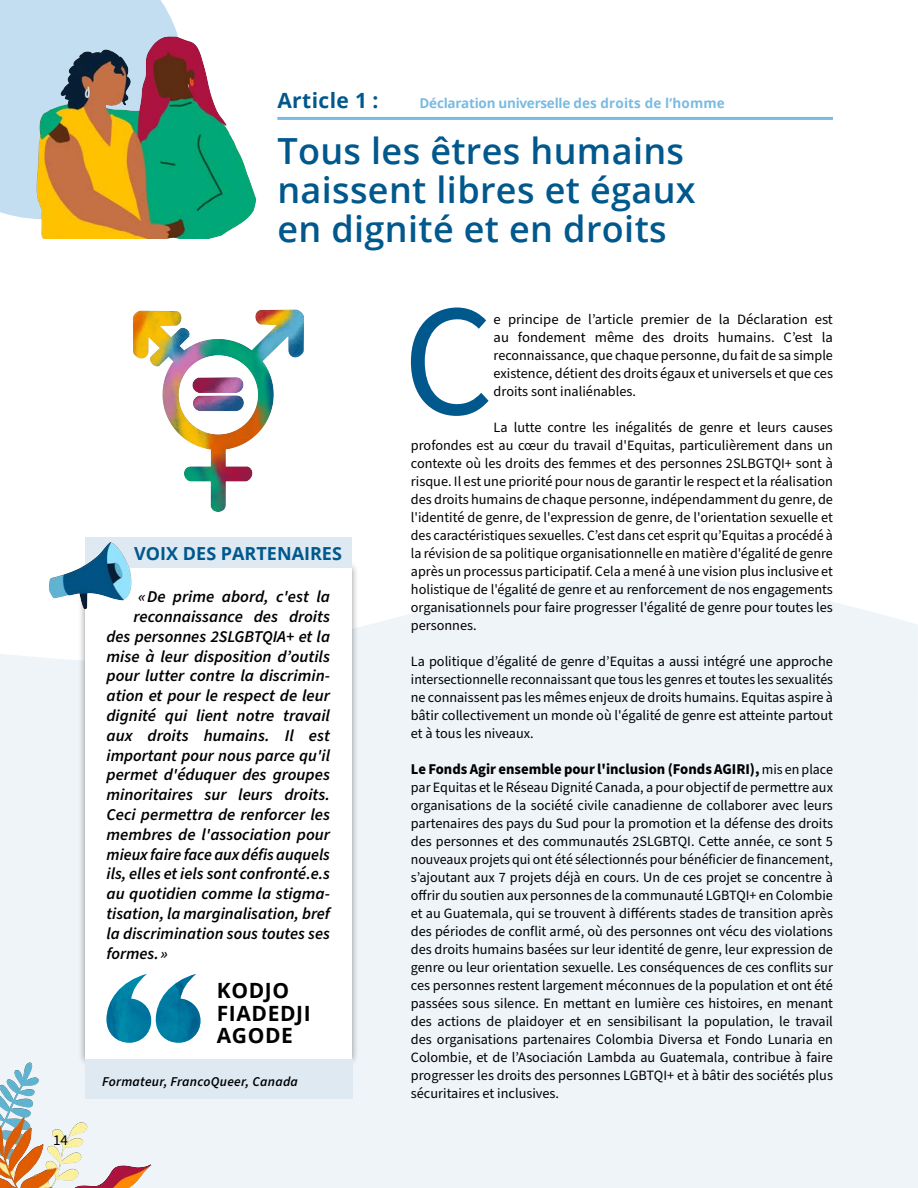
<style>
.page{position:relative;width:918px;height:1188px;background:#fff}
.page>*{position:absolute;margin:0;border:0;box-sizing:border-box;transform-origin:0 0}
.t1{font:159.45px "Source Sans Pro";color:#00588d}
.t2{font:600 36px/39px "Open Sans";letter-spacing:.01em;color:#00588d}
.t3{font:700 21px/22.5px "Open Sans";letter-spacing:.03em;color:#000}
.t4{font:700 21px "Open Sans";letter-spacing:.02em;color:#00588d}
.t5{font:700 18px "Open Sans";color:#00588d}
.t6{font:italic 600 16.5px "Source Sans Pro";color:#000}
.t7{font:700 15px "Source Sans Pro";color:#000}
.t8{font:15px "Source Sans Pro";color:#000}
.t9{font:14.25px/18px "Source Sans Pro";color:#000;text-align:justify}
.t10{font:700 13.5px "Open Sans";letter-spacing:-.02em;color:#79bbe2}
.t11{font:italic 600 13.5px "Source Sans Pro";letter-spacing:.02em;color:#000}
.s1{font-weight:400;font-size:14.25px}
</style>
<div class="page">
<div style="left:0;top:576px;width:918px;height:612px;background:#eff4f9"></div>
<img style="left:0;top:1059px;width:153px;height:129px">
<div style="left:0;top:0;width:171px;height:217px;background:#c3ddf1"></div>
<img style="left:16px;top:19px;width:241px;height:220px">
<hr style="left:277px;top:117px;width:556px;height:3px;background:#79bbe2">
<div style="left:78px;top:561px;width:281px;height:506px;background:#000;opacity:.4"></div>
<div style="left:85px;top:568px;width:267px;height:492px;background:#fff"></div>
<div style="left:85px;top:1059px;width:267px;height:40px;background:#dee9f2"></div>
<img style="left:107px;top:974px;width:93px;height:69px">
<div style="left:85px;top:538px;width:267px;height:30px;background:#dee9f2"></div>
<img style="left:38px;top:537px;width:102px;height:86px">
<img style="left:133px;top:309px;width:171px;height:203px">
<p class="t8" style="left:53px;top:1130px;width:16px">14</p>
<h3 class="t4" style="left:277px;top:86px;width:102px">Article 1 :</h3>
<p class="t10" style="left:420px;top:94px;width:307px">Déclaration universelle des droits de l’homme</p>
<h2 class="t2" style="left:277px;top:131px;width:420px">Tous les êtres humains naissent libres et égaux en dignité et en droits</h2>
<p class="t5" style="left:134px;top:541px;width:209px">VOIX DES PARTENAIRES</p>
<p class="t6" style="left:138px;top:586px;width:193px">« De prime abord, c'est la</p>
<p class="t6" style="left:134px;top:606px;width:198px">reconnaissance des droits</p>
<p class="t6" style="left:107px;top:625px;width:225px">des personnes 2SLGBTQIA+ et la</p>
<p class="t6" style="left:107px;top:645px;width:225px">mise à leur disposition d’outils</p>
<p class="t6" style="left:107px;top:665px;width:225px">pour lutter contre la discrimin-</p>
<p class="t6" style="left:107px;top:685px;width:225px">ation et pour le respect de leur</p>
<p class="t6" style="left:107px;top:705px;width:225px">dignité qui lient notre travail</p>
<p class="t6" style="left:107px;top:724px;width:225px">aux droits humains. Il est</p>
<p class="t6" style="left:107px;top:744px;width:225px">important pour nous parce qu'il</p>
<p class="t6" style="left:107px;top:764px;width:225px">permet d'éduquer des groupes</p>
<p class="t6" style="left:107px;top:784px;width:225px">minoritaires sur leurs droits.</p>
<p class="t6" style="left:107px;top:804px;width:225px">Ceci permettra de renforcer les</p>
<p class="t6" style="left:107px;top:823px;width:225px">membres de l'association pour</p>
<p class="t6" style="left:107px;top:843px;width:225px">mieux faire face aux défis auquels</p>
<p class="t6" style="left:107px;top:863px;width:225px">ils, elles et iels sont confronté.e.s</p>
<p class="t6" style="left:107px;top:883px;width:225px">au quotidien comme la stigma-</p>
<p class="t6" style="left:107px;top:903px;width:225px">tisation, la marginalisation, bref</p>
<p class="t6" style="left:107px;top:922px;width:225px">la discrimination sous toutes ses</p>
<p class="t6" style="left:107px;top:942px;width:63px">formes. »</p>
<h3 class="t3" style="left:217px;top:979px;width:95px">KODJO<br>FIADEDJI<br>AGODE</h3>
<p class="t11" style="left:102px;top:1072px;width:197px">Formateur, FrancoQueer, Canada</p>
<h1 class="t1" style="left:403px;top:255px;width:93px">C</h1>
<p class="t9" style="left:494px;top:311px;width:341px">e principe de l’article premier de la Déclaration est au fondement même des droits humains. C’est la reconnaissance, que chaque personne, du fait de sa simple existence, détient des droits égaux et universels et que ces droits sont inaliénables.</p>
<p class="t9" style="left:411px;top:419px;width:424px;text-indent:83px">La lutte contre les inégalités de genre et leurs causes profondes est au cœur du travail d'Equitas, particulièrement dans un contexte où les droits des femmes et des personnes 2SLBGTQI+ sont à risque. Il est une priorité pour nous de garantir le respect et la réalisation des droits humains de chaque personne, indépendamment du genre, de l'identité de genre, de l'expression de genre, de l'orientation sexuelle et des caractéristiques sexuelles. C’est dans cet esprit qu’Equitas a procédé à la révision de sa politique organisationnelle en matière d'égalité de genre après un processus participatif. Cela a mené à une vision plus inclusive et holistique de l'égalité de genre et au renforcement de nos engagements organisationnels pour faire progresser l'égalité de genre pour toutes les personnes.</p>
<p class="t9" style="left:411px;top:653px;width:424px">La politique d’égalité de genre d’Equitas a aussi intégré une approche intersectionnelle reconnaissant que tous les genres et toutes les sexualités ne connaissent pas les mêmes enjeux de droits humains. Equitas aspire à bâtir collectivement un monde où l'égalité de genre est atteinte partout et à tous les niveaux.</p>
<p class="t7" style="left:411px;top:759px;width:424px">Le Fonds Agir ensemble pour l'inclusion (Fonds AGIRI), <span class="s1">mis en place</span></p>
<p class="t9" style="left:411px;top:779px;width:424px">par Equitas et le Réseau Dignité Canada, a pour objectif de permettre aux organisations de la société civile canadienne de collaborer avec leurs partenaires des pays du Sud pour la promotion et la défense des droits des personnes et des communautés 2SLGBTQI. Cette année, ce sont 5 nouveaux projets qui ont été sélectionnés pour bénéficier de financement, s’ajoutant aux 7 projets déjà en cours. Un de ces projet se concentre à offrir du soutien aux personnes de la communauté LGBTQI+ en Colombie et au Guatemala, qui se trouvent à différents stades de transition après des périodes de conflit armé, où des personnes ont vécu des violations des droits humains basées sur leur identité de genre, leur expression de genre ou leur orientation sexuelle. Les conséquences de ces conflits sur ces personnes restent largement méconnues de la population et ont été passées sous silence. En mettant en lumière ces histoires, en menant des actions de plaidoyer et en sensibilisant la population, le travail des organisations partenaires Colombia Diversa et Fondo Lunaria en Colombie, et de l’Asociación Lambda au Guatemala, contribue à faire progresser les droits des personnes LGBTQI+ et à bâtir des sociétés plus sécuritaires et inclusives.</p>
</div>
